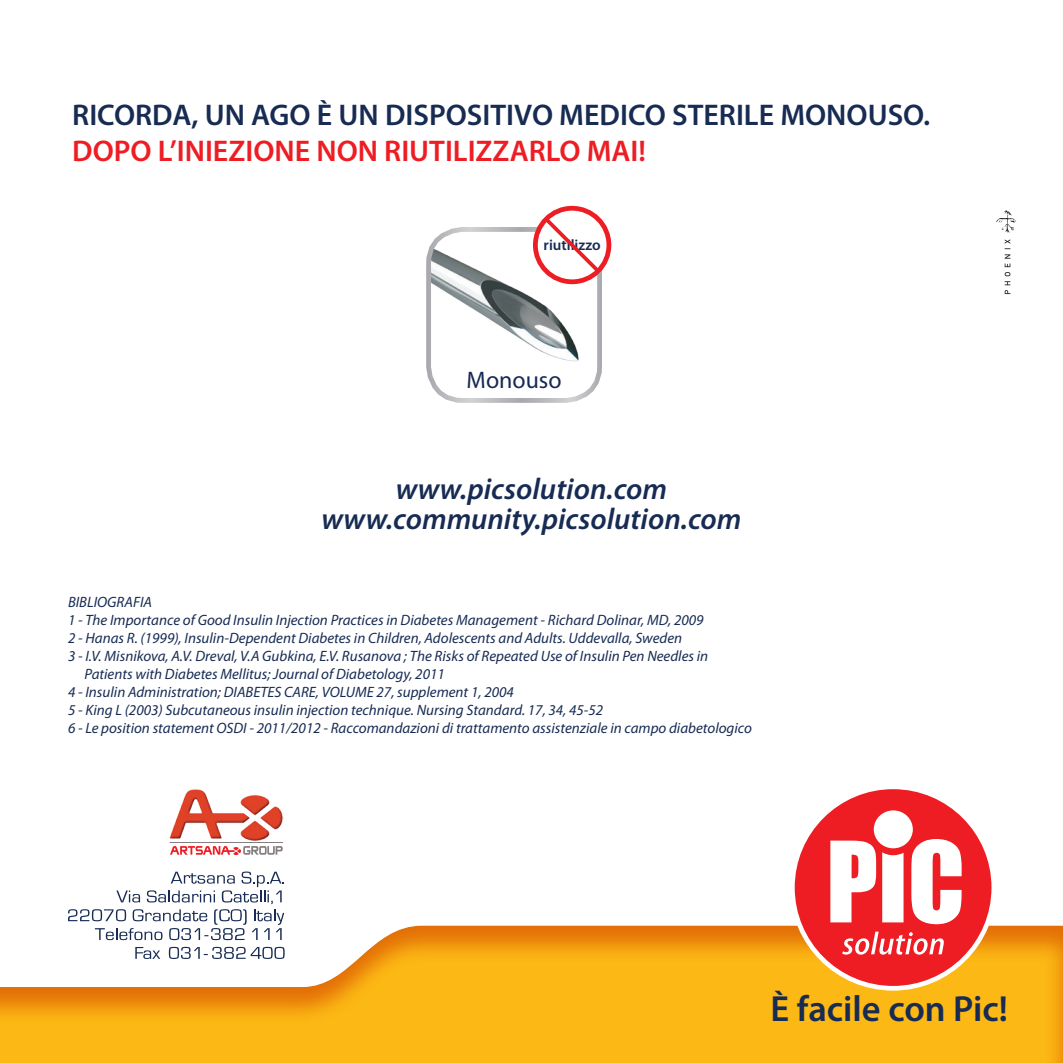
<style>
.page{position:relative;width:1063px;height:1063px;background:#fff}
.page>*{position:absolute;margin:0;border:0;box-sizing:border-box;transform-origin:0 0}
.t1{font:600 36.3px "Myriad Pro";color:#172b53}
.t2{font:600 30px "Myriad Pro";color:#172b53}
.t3{font:italic 600 30px/30px "Myriad Pro";color:#172b53;text-align:center}
.t4{font:600 30px "Myriad Pro";color:#ee1d23}
.t5{font:24px "Myriad Pro";color:#172b53}
.t6{font:600 15.3px "Myriad Pro";color:#172b53}
.t7{font:italic 15px "Myriad Pro";color:#172b53}
</style>
<div class="page">
<div style="left:0;top:923px;width:1063px;height:140px;background:#de791b;opacity:.75"></div>
<svg style="left:790px;top:784px;width:206px;height:207px"></svg>
<div style="left:795px;top:789px;width:196px;height:197px;background:#ee1d23;border-radius:50%"></div>
<svg style="left:842px;top:932px;width:102px;height:23px"></svg>
<svg style="left:830px;top:810px;width:132px;height:114px"></svg>
<hr style="left:170px;top:842px;width:113px;height:1px;background:#867d7f">
<svg style="left:170px;top:846px;width:113px;height:9px"></svg>
<img style="left:169px;top:789px;width:115px;height:52px">
<svg style="left:68px;top:872px;width:216px;height:68px"></svg>
<svg style="left:135px;top:947px;width:25px;height:12px"></svg>
<svg style="left:169px;top:947px;width:116px;height:12px"></svg>
<svg style="left:996px;top:210px;width:20px;height:84px"></svg>
<div style="left:426px;top:227px;width:176px;height:176px;border:5px solid #fff;border-radius:34px"></div>
<div style="left:533px;top:206px;width:78px;height:78px;border:5px solid #ee1d23;border-radius:50%"></div>
<svg style="left:429px;top:214px;width:175px;height:155px"></svg>
<h2 class="t2" style="left:72px;top:98px;width:860px">RICORDA, UN AGO È UN DISPOSITIVO MEDICO STERILE MONOUSO.</h2>
<h2 class="t4" style="left:72px;top:134px;width:575px">DOPO L’INIEZIONE NON RIUTILIZZARLO MAI!</h2>
<p class="t6" style="left:544px;top:236px;width:59px">riutilizzo</p>
<h3 class="t5" style="left:467px;top:367px;width:97px">Monouso</h3>
<h2 class="t3" style="left:321px;top:474px;width:422px">www.picsolution.com www.community.picsolution.com</h2>
<p class="t7" style="left:68px;top:593px;width:85px">BIBLIOGRAFIA</p>
<p class="t7" style="left:68px;top:611px;width:637px">1 - The Importance of Good Insulin Injection Practices in Diabetes Management - Richard Dolinar, MD, 2009</p>
<p class="t7" style="left:68px;top:629px;width:616px">2 - Hanas R. (1999), Insulin-Dependent Diabetes in Children, Adolescents and Adults. Uddevalla, Sweden</p>
<p class="t7" style="left:68px;top:647px;width:642px">3 - I.V. Misnikova, A.V. Dreval, V.A Gubkina, E.V. Rusanova ; The Risks of Repeated Use of Insulin Pen Needles in</p>
<p class="t7" style="left:84px;top:665px;width:362px">Patients with Diabetes Mellitus; Journal of Diabetology, 2011</p>
<p class="t7" style="left:68px;top:683px;width:447px">4 - Insulin Administration; DIABETES CARE, VOLUME 27, supplement 1, 2004</p>
<p class="t7" style="left:68px;top:701px;width:537px">5 - King L (2003) Subcutaneous insulin injection technique. Nursing Standard. 17, 34, 45-52</p>
<p class="t7" style="left:68px;top:719px;width:685px">6 - Le position statement OSDI - 2011/2012 - Raccomandazioni di trattamento assistenziale in campo diabetologico</p>
<h1 class="t1" style="left:770px;top:989px;width:239px">È facile con Pic!</h1>
</div>
